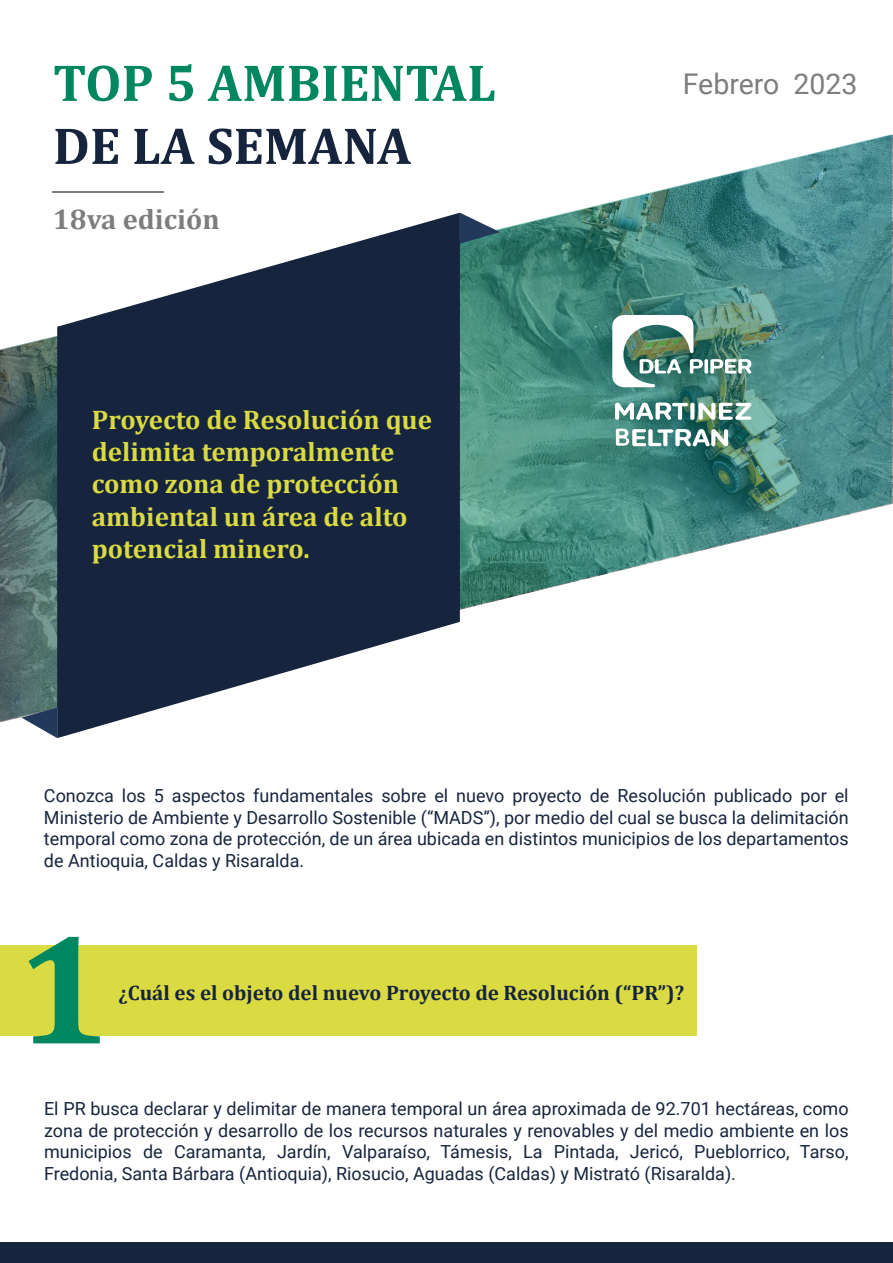
<style>
.page{position:relative;width:893px;height:1263px;background:#fff}
.page>*{position:absolute;margin:0;border:0;box-sizing:border-box;transform-origin:0 0}
.t1{font:700 52.5px "Cambria";color:#00875f}
.t2{font:700 52.5px "Cambria";color:#16253d}
.t3{font:700 28.5px "Cambria";color:#7d7d7e}
.t4{font:28.5px "Roboto";color:#7d7d7e}
.t5{font:700 27px/32.4px "Cambria";color:#dada42}
.t6{font:700 21px "Cambria";color:#16233c}
.t7{font:18px/21.6px "Roboto";color:#16253d;text-align:justify}
</style>
<div class="page">
<svg style="left:0;top:134px;width:892px;height:588px"></svg>
<svg style="left:57px;top:213px;width:403px;height:525px;fill:#16253d"></svg>
<svg style="left:21px;top:707px;width:36px;height:31px"></svg>
<svg style="left:460px;top:213px;width:40px;height:31px"></svg>
<hr style="left:53px;top:192px;width:111px;height:1px;background:#7d7d7e">
<div style="left:0;top:945px;width:697px;height:90px;background:#dada42"></div>
<svg style="left:29px;top:937px;width:71px;height:106px"></svg>
<svg style="left:690px;top:403px;width:4px;height:17px"></svg>
<svg style="left:615px;top:402px;width:73px;height:18px"></svg>
<svg style="left:699px;top:403px;width:52px;height:17px"></svg>
<svg style="left:704px;top:359px;width:4px;height:15px"></svg>
<svg style="left:710px;top:359px;width:41px;height:15px"></svg>
<img style="left:612px;top:315px;width:91px;height:72px">
<svg style="left:616px;top:429px;width:112px;height:17px"></svg>
<div style="left:0;top:1242px;width:893px;height:21px;background:#16253d"></div>
<h1 class="t1" style="left:53px;top:46px;width:445px">TOP 5 AMBIENTAL</h1>
<h1 class="t2" style="left:53px;top:109px;width:360px">DE LA SEMANA</h1>
<h2 class="t3" style="left:53px;top:199px;width:168px">18va edición</h2>
<h3 class="t5" style="left:92px;top:402px;width:342px">Proyecto de Resolución que delimita temporalmente como zona de protección ambiental un área de alto potencial minero.</h3>
<h2 class="t4" style="left:683px;top:64px;width:176px">Febrero 2023</h2>
<p class="t7" style="left:44px;top:784px;width:806px">Conozca los 5 aspectos fundamentales sobre el nuevo proyecto de Resolución publicado por el Ministerio de Ambiente y Desarrollo Sostenible (“MADS”), por medio del cual se busca la delimitación temporal como zona de protección, de un área ubicada en distintos municipios de los departamentos de Antioquia, Caldas y Risaralda.</p>
<p class="t6" style="left:118px;top:978px;width:567px">¿Cuál es el objeto del nuevo Proyecto de Resolución (“PR”)?</p>
<p class="t7" style="left:44px;top:1097px;width:806px">El PR busca declarar y delimitar de manera temporal un área aproximada de 92.701 hectáreas, como zona de protección y desarrollo de los recursos naturales y renovables y del medio ambiente en los municipios de Caramanta, Jardín, Valparaíso, Támesis, La Pintada, Jericó, Pueblorrico, Tarso, Fredonia, Santa Bárbara (Antioquia), Riosucio, Aguadas (Caldas) y Mistrató (Risaralda).</p>
</div>
